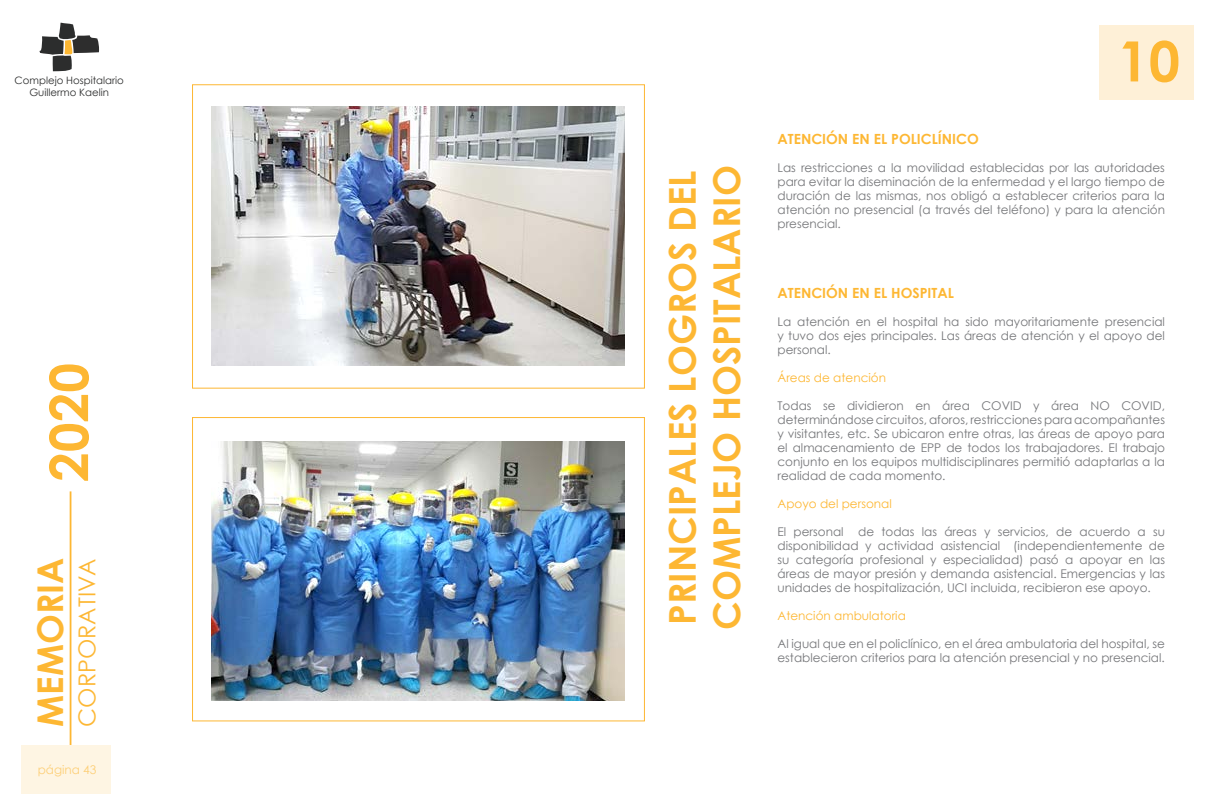
<style>
.page{position:relative;width:1219px;height:794px;background:#fff}
.page>*{position:absolute;margin:0;border:0;box-sizing:border-box;transform-origin:0 0}
.t1{font:700 55.6px "Century Gothic";color:#fdb733}
.t2{font:700 53.1px "Century Gothic";color:#fdb733}
.t3{font:700 37px/44.4px "Century Gothic";color:#fdb733}
.t4{font:700 35.5px "Century Gothic";color:#fdb733}
.t5{font:23.4px "Century Gothic";color:#fdb733}
.t6{font:700 14px "Century Gothic";color:#fdb733}
.t7{font:12px/14px "Century Gothic";color:#757679;text-align:justify}
.t8{font:12px "Century Gothic";color:#fdb733}
.t9{font:10.2px "Century Gothic";color:#2c2d2d}
</style>
<div class="page">
<svg style="left:39px;top:23px;width:60px;height:49px"></svg>
<div style="left:1099px;top:25px;width:95px;height:74px;background:#fef0d7"></div>
<div style="left:21px;top:745px;width:90px;height:48px;background:#fef5e3"></div>
<hr style="left:70px;top:491px;width:1px;height:254px;background:#fdb733">
<div style="left:192px;top:417px;width:453px;height:304px;border:1px solid #fdb733"></div>
<div style="left:192px;top:84px;width:453px;height:304px;border:1px solid #fdb733"></div>
<img style="left:212px;top:442px;width:413px;height:258px">
<img style="left:212px;top:106px;width:413px;height:259px">
<p class="t9" style="left:15px;top:73px;width:111px">Complejo Hospitalario</p>
<p class="t9" style="left:29px;top:85px;width:81px">Guillermo Kaelin</p>
<h2 class="t2" style="left:28px;top:482px;width:120px;rotate:-90deg">2020</h2>
<h3 class="t4" style="left:23px;top:726px;width:171px;rotate:-90deg">MEMORIA</h3>
<h3 class="t5" style="left:71px;top:726px;width:170px;rotate:-90deg">CORPORATIVA</h3>
<p class="t8" style="left:38px;top:761px;width:60px">página 43</p>
<h3 class="t3" style="left:659px;top:630px;width:466px;rotate:-90deg">PRINCIPALES LOGROS DEL<br>COMPLEJO HOSPITALARIO</h3>
<h1 class="t1" style="left:1118px;top:19px;width:64px">10</h1>
<p class="t6" style="left:778px;top:128px;width:203px">ATENCIÓN EN EL POLICLÍNICO</p>
<p class="t7" style="left:778px;top:160px;width:389px">Las restricciones a la movilidad establecidas por las autoridades para evitar la diseminación de la enfermedad y el largo tiempo de duración de las mismas, nos obligó a establecer criterios para la atención no presencial (a través del teléfono) y para la atención presencial.</p>
<p class="t6" style="left:778px;top:282px;width:178px">ATENCIÓN EN EL HOSPITAL</p>
<p class="t7" style="left:778px;top:314px;width:389px">La atención en el hospital ha sido mayoritariamente presencial y tuvo dos ejes principales. Las áreas de atención y el apoyo del personal.</p>
<p class="t8" style="left:778px;top:369px;width:110px">Áreas de atención</p>
<p class="t7" style="left:778px;top:398px;width:389px">Todas se dividieron en área COVID y área NO COVID, determinándose circuitos, aforos, restricciones para acompañantes y visitantes, etc. Se ubicaron entre otras, las áreas de apoyo para el almacenamiento de EPP de todos los trabajadores. El trabajo conjunto en los equipos multidisciplinares permitió adaptarlas a la realidad de cada momento.</p>
<p class="t8" style="left:778px;top:495px;width:116px">Apoyo del personal</p>
<p class="t7" style="left:778px;top:524px;width:389px">El personal de todas las áreas y servicios, de acuerdo a su disponibilidad y actividad asistencial (independientemente de su categoría profesional y especialidad) pasó a apoyar en las áreas de mayor presión y demanda asistencial. Emergencias y las unidades de hospitalización, UCI incluida, recibieron ese apoyo.</p>
<p class="t8" style="left:778px;top:607px;width:130px">Atención ambulatoria</p>
<p class="t7" style="left:778px;top:636px;width:389px">Al igual que en el policlínico, en el área ambulatoria del hospital, se establecieron criterios para la atención presencial y no presencial.</p>
</div>
